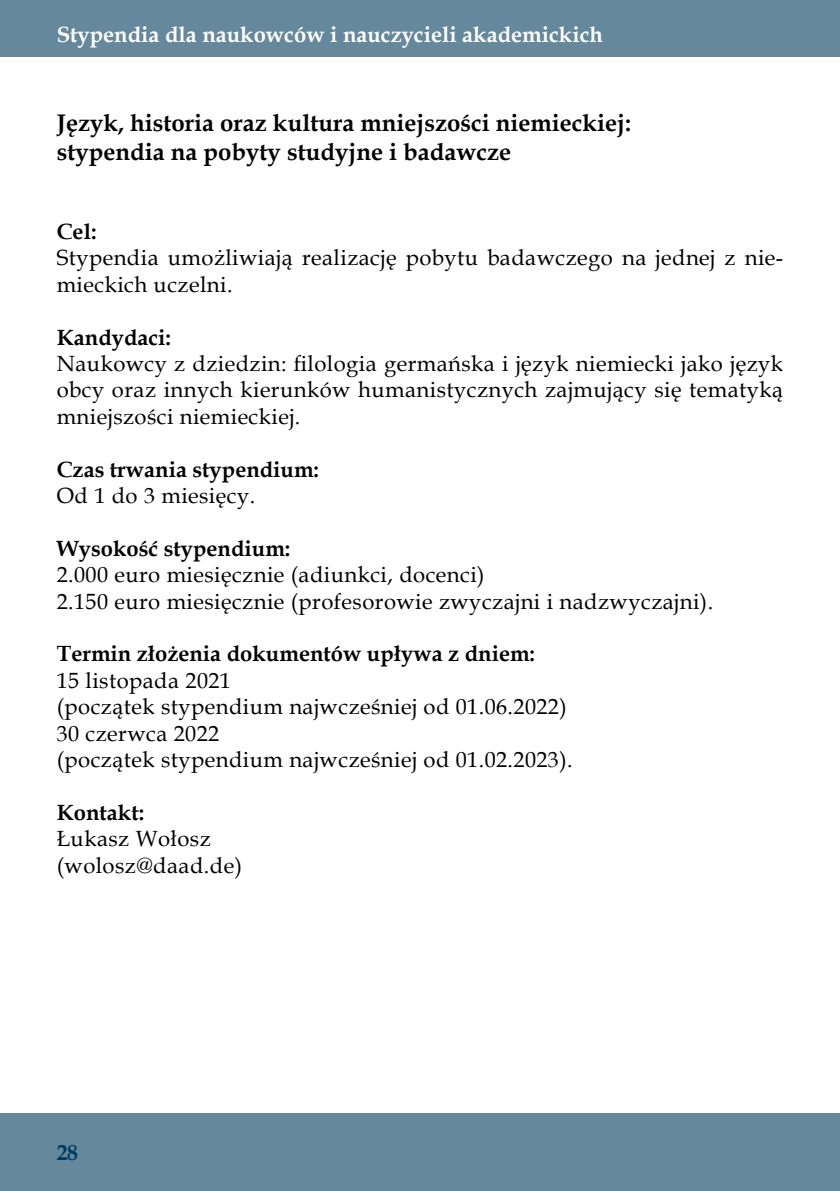
<style>
.page{position:relative;width:840px;height:1191px;background:#fff}
.page>*{position:absolute;margin:0;border:0;box-sizing:border-box;transform-origin:0 0}
.t1{font:700 24px/28.8px "Book Antiqua";color:#000}
.t2{font:22px/26.4px "Book Antiqua";letter-spacing:.02em;color:#000}
.t3{font:700 22px "Book Antiqua";color:#000}
.Heading_1{font:700 22px "Book Antiqua";color:#fff}
.Heading_1-2{font:700 22px "Book Antiqua";color:#003a5d}
</style>
<div class="page">
<div style="left:0;top:0;width:839px;height:57px;background:#66889d"></div>
<div style="left:0;top:1113px;width:839px;height:78px;background:#66889d"></div>
<p class="Heading_1" style="left:57px;top:20px;width:547px">Stypendia dla naukowców i nauczycieli akademickich</p>
<p class="t1" style="left:57px;top:108px;width:575px">Język, historia oraz kultura mniejszości niemieckiej: stypendia na pobyty studyjne i badawcze</p>
<p class="t3" style="left:57px;top:216px;width:41px">Cel:</p>
<p class="t2" style="left:57px;top:244px;width:727px">Stypendia umożliwiają realizację pobytu badawczego na jednej z nie&shy;mieckich uczelni.</p>
<p class="t3" style="left:57px;top:322px;width:116px">Kandydaci:</p>
<p class="t2" style="left:57px;top:350px;width:727px;text-align:justify">Naukowcy z dziedzin: filologia germańska i język niemiecki jako język obcy oraz innych kierunków humanistycznych zajmujący się tematyką mniejszości niemieckiej.</p>
<p class="t3" style="left:57px;top:454px;width:264px">Czas trwania stypendium:</p>
<p class="t2" style="left:57px;top:482px;width:200px">Od 1 do 3 miesięcy.</p>
<p class="t3" style="left:57px;top:533px;width:235px">Wysokość stypendium:</p>
<p class="t2" style="left:57px;top:561px;width:429px">2.000 euro miesięcznie (adiunkci, docenci)</p>
<p class="t2" style="left:57px;top:587px;width:657px">2.150 euro miesięcznie (profesorowie zwyczajni i nadzwyczajni).</p>
<p class="t3" style="left:57px;top:639px;width:479px">Termin złożenia dokumentów upływa z dniem:</p>
<p class="t2" style="left:57px;top:666px;width:176px">15 listopada 2021</p>
<p class="t2" style="left:57px;top:693px;width:511px">(początek stypendium najwcześniej od 01.06.2022)</p>
<p class="t2" style="left:57px;top:719px;width:164px">30 czerwca 2022</p>
<p class="t2" style="left:57px;top:746px;width:517px">(początek stypendium najwcześniej od 01.02.2023).</p>
<p class="t3" style="left:57px;top:797px;width:89px">Kontakt:</p>
<p class="t2" style="left:57px;top:825px;width:155px">Łukasz Wołosz</p>
<p class="t2" style="left:57px;top:851px;width:187px">(wolosz@daad.de)</p>
<p class="Heading_1-2" style="left:57px;top:1137px;width:23px">28</p>
</div>
